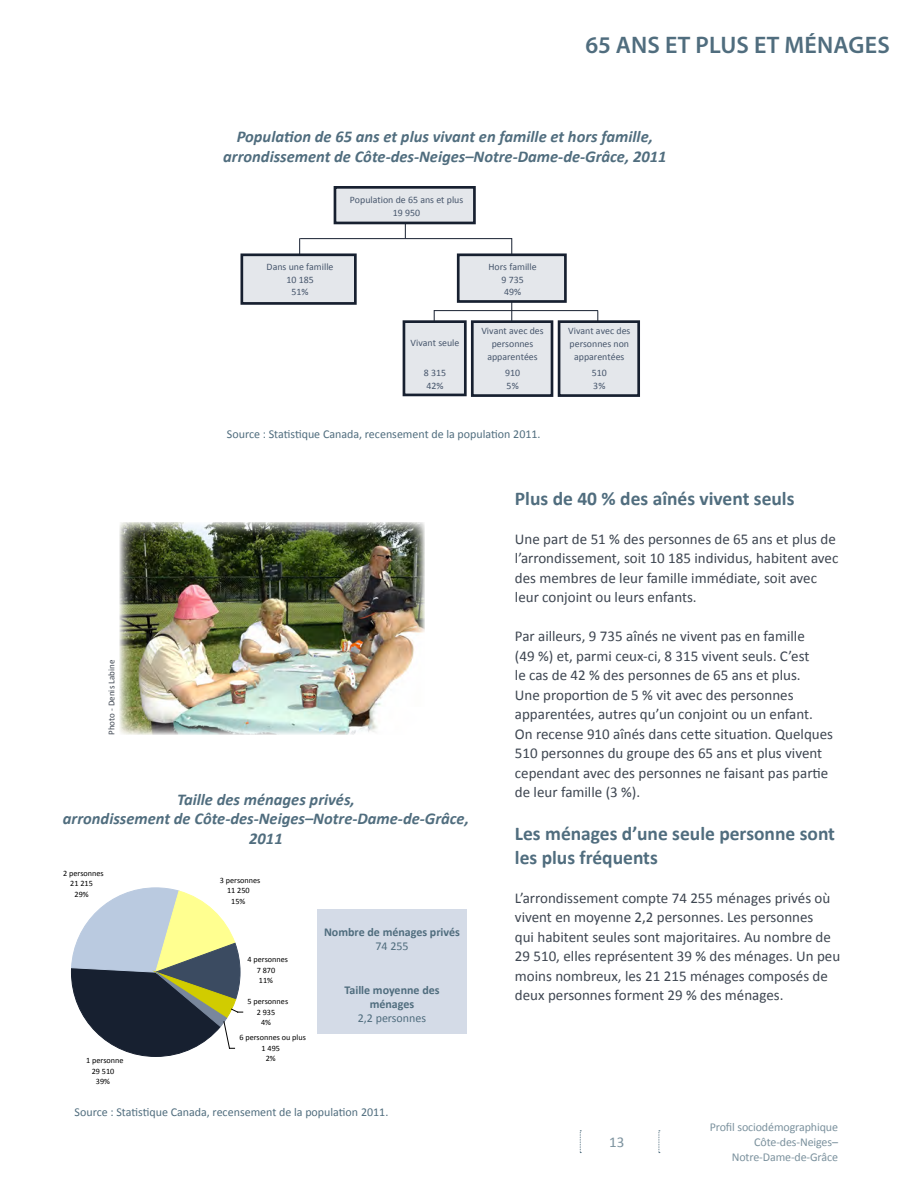
<style>
.page{position:relative;width:918px;height:1188px;background:#fff}
.page>*{position:absolute;margin:0;border:0;box-sizing:border-box;transform-origin:0 0}
.t1{font:600 24px "Myriad Pro";letter-spacing:.01em;color:#506d7e}
.t2{font:700 19.5px/23.4px "Calibri";color:#506d7e}
.t3{font:italic 700 16.5px/19.8px "Calibri";color:#506d7e;text-align:center}
.t4{font:15px/19.5px "Calibri";color:#3e4651}
.t5{font:15px "Calibri";color:#7c929e}
.t6{font:12px "Calibri";color:#506d7e}
.t7{font:12px/15px "Calibri";letter-spacing:-.01em;color:#7c929e;text-align:right}
.t8{font:700 12px/14.4px "Calibri";color:#506d7e;text-align:center}
.t9{font:9.9px/13px "Calibri";color:#3b4b61;text-align:center}
.t10{font:9px "Calibri";color:#3e4651}
.t11{font:8.25px/10.5px "Calibri";color:#000;text-align:center}
</style>
<div class="page">
<svg style="left:659px;top:1130px;width:1px;height:23px"></svg>
<svg style="left:580px;top:1130px;width:1px;height:23px"></svg>
<div style="left:335px;top:187px;width:139px;height:36px;background:#e4e7eb"></div>
<div style="left:334px;top:186px;width:142px;height:38px;border:3px solid #172030"></div>
<div style="left:242px;top:255px;width:113px;height:48px;background:#e4e7eb"></div>
<div style="left:241px;top:253px;width:116px;height:52px;border:3px solid #172030"></div>
<div style="left:458px;top:255px;width:107px;height:46px;background:#e4e7eb"></div>
<div style="left:457px;top:253px;width:110px;height:50px;border:3px solid #172030"></div>
<div style="left:559px;top:322px;width:80px;height:74px;background:#e4e7eb"></div>
<div style="left:558px;top:320px;width:82px;height:77px;border:3px solid #172030"></div>
<div style="left:472px;top:322px;width:80px;height:74px;background:#e4e7eb"></div>
<div style="left:471px;top:320px;width:82px;height:77px;border:3px solid #172030"></div>
<div style="left:404px;top:322px;width:61px;height:73px;background:#e4e7eb"></div>
<div style="left:403px;top:320px;width:64px;height:76px;border:3px solid #172030"></div>
<hr style="left:300px;top:238px;width:212px;height:1px;background:#172030">
<svg style="left:405px;top:224px;width:1px;height:14px"></svg>
<svg style="left:299px;top:239px;width:1px;height:16px"></svg>
<svg style="left:511px;top:239px;width:1px;height:16px"></svg>
<hr style="left:434px;top:310px;width:164px;height:1px;background:#172030">
<svg style="left:511px;top:301px;width:1px;height:21px"></svg>
<img style="left:120px;top:522px;width:305px;height:213px">
<div style="left:317px;top:910px;width:150px;height:124px;background:#d4dbe7"></div>
<svg style="left:71px;top:887px;width:172px;height:170px"></svg>
<p class="t1" style="left:585px;top:30px;width:306px">65 ANS ET PLUS ET MÉNAGES</p>
<p class="t3" style="left:237px;top:126px;width:418px">Population de 65 ans et plus vivant en famille et hors famille,</p>
<p class="t3" style="left:223px;top:146px;width:445px">arrondissement de Côte-des-Neiges–Notre-Dame-de-Grâce, 2011</p>
<p class="t9" style="left:350px;top:194px;width:115px">Population de 65 ans et plus<br>19 950</p>
<p class="t9" style="left:267px;top:260px;width:68px">Dans une famille</p>
<p class="t9" style="left:488px;top:260px;width:50px">Hors famille</p>
<p class="t9" style="left:286px;top:273px;width:29px">10 185</p>
<p class="t9" style="left:501px;top:273px;width:24px">9 735</p>
<p class="t9" style="left:292px;top:286px;width:19px">51%</p>
<p class="t9" style="left:504px;top:286px;width:19px">49%</p>
<p class="t9" style="left:411px;top:336px;width:50px">Vivant seule</p>
<p class="t9" style="left:481px;top:324px;width:64px">Vivant avec des personnes apparentées</p>
<p class="t9" style="left:568px;top:324px;width:64px">Vivant avec des personnes non apparentées</p>
<p class="t9" style="left:424px;top:366px;width:24px">8 315</p>
<p class="t9" style="left:505px;top:366px;width:17px">910</p>
<p class="t9" style="left:592px;top:366px;width:17px">510</p>
<p class="t9" style="left:426px;top:379px;width:19px">42%</p>
<p class="t9" style="left:507px;top:379px;width:14px">5%</p>
<p class="t9" style="left:593px;top:379px;width:14px">3%</p>
<p class="t6" style="left:227px;top:427px;width:315px">Source : Statistique Canada, recensement de la population 2011.</p>
<p class="t10" style="left:106px;top:735px;width:77px;rotate:-90deg">Photo - Denis Labine</p>
<p class="t3" style="left:177px;top:789px;width:179px">Taille des ménages privés,</p>
<p class="t3" style="left:63px;top:809px;width:408px">arrondissement de Côte-des-Neiges–Notre-Dame-de-Grâce,<br>2011</p>
<p class="t11" style="left:63px;top:868px;width:42px">2 personnes<br>21 215<br>29%</p>
<p class="t11" style="left:220px;top:875px;width:42px">3 personnes<br>11 250<br>15%</p>
<p class="t11" style="left:86px;top:1055px;width:39px">1 personne<br>29 510<br>39%</p>
<p class="t11" style="left:247px;top:954px;width:42px">4 personnes<br>7 870<br>11%</p>
<p class="t11" style="left:248px;top:996px;width:42px">5 personnes<br>2 935<br>4%</p>
<p class="t11" style="left:239px;top:1032px;width:68px">6 personnes ou plus<br>1 495<br>2%</p>
<p class="t8" style="left:324px;top:925px;width:137px">Nombre de ménages privés</p>
<p class="t6" style="left:375px;top:939px;width:35px">74 255</p>
<p class="t8" style="left:344px;top:982px;width:97px">Taille moyenne des ménages</p>
<p class="t6" style="left:358px;top:1011px;width:70px">2,2 personnes</p>
<p class="t6" style="left:75px;top:1104px;width:315px">Source : Statistique Canada, recensement de la population 2011.</p>
<p class="t2" style="left:515px;top:487px;width:281px">Plus de 40 % des aînés vivent seuls</p>
<p class="t4" style="left:515px;top:529px;width:325px">Une part de 51 % des personnes de 65 ans et plus de l’arrondissement, soit 10 185 individus, habitent avec des membres de leur famille immédiate, soit avec leur conjoint ou leurs enfants.</p>
<p class="t4" style="left:515px;top:627px;width:320px">Par ailleurs, 9 735 aînés ne vivent pas en famille<br>(49 %) et, parmi ceux-ci, 8 315 vivent seuls. C’est<br>le cas de 42 % des personnes de 65 ans et plus.<br>Une proportion de 5 % vit avec des personnes apparentées, autres qu’un conjoint ou un enfant.<br>On recense 910 aînés dans cette situation. Quelques 510 personnes du groupe des 65 ans et plus vivent cependant avec des personnes ne faisant pas partie de leur famille (3 %).</p>
<p class="t2" style="left:515px;top:822px;width:322px">Les ménages d’une seule personne sont les plus fréquents</p>
<p class="t4" style="left:515px;top:888px;width:327px">L’arrondissement compte 74 255 ménages privés où vivent en moyenne 2,2 personnes. Les personnes<br>qui habitent seules sont majoritaires. Au nombre de 29 510, elles représentent 39 % des ménages. Un peu moins nombreux, les 21 215 ménages composés de deux personnes forment 29 % des ménages.</p>
<p class="t5" style="left:609px;top:1132px;width:17px">13</p>
<p class="t7" style="left:710px;top:1119px;width:130px">Profil sociodémographique<br>Côte-des-Neiges–<br>Notre-Dame-de-Grâce</p>
</div>
